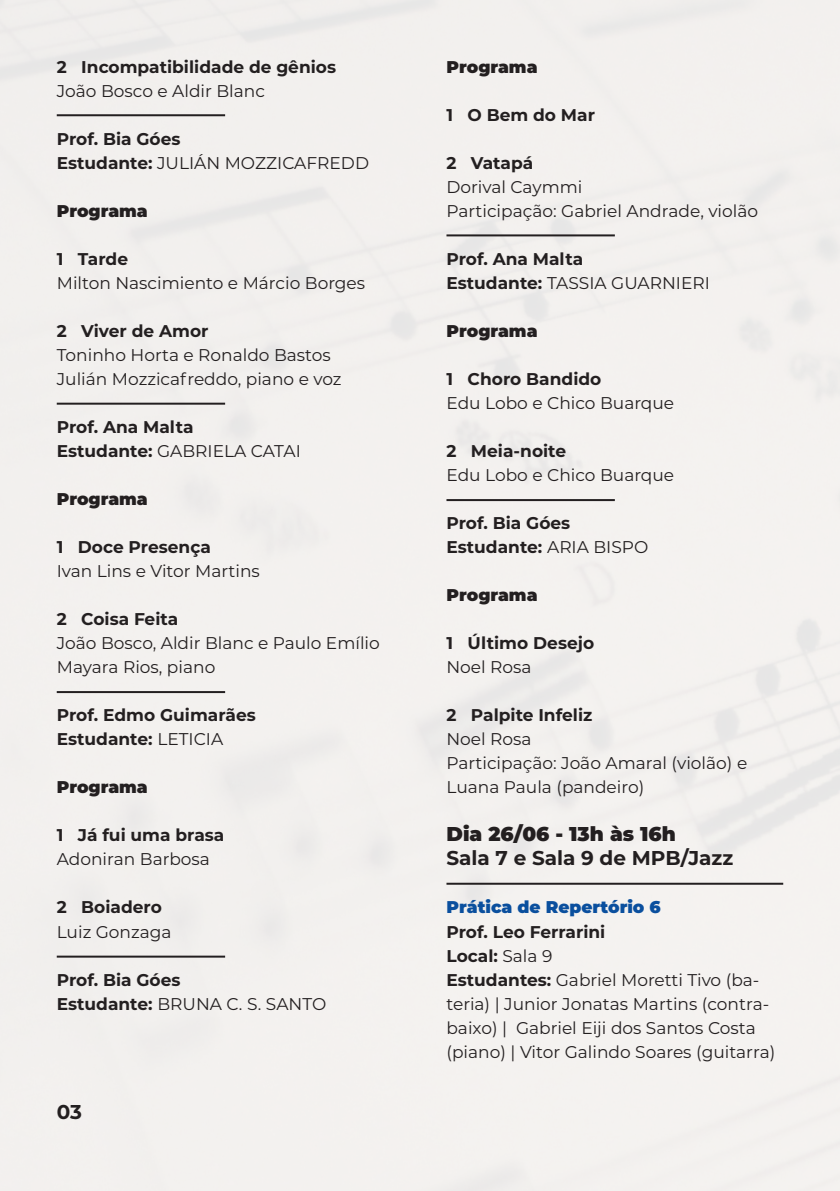
<style>
.page{position:relative;width:840px;height:1191px;background:#fff}
.page>*{position:absolute;margin:0;border:0;box-sizing:border-box;transform-origin:0 0}
.Texto{font:700 20px "Montserrat";color:#231f20}
.Texto-2{font:900 20px "Montserrat";color:#231f20}
.Texto-3{font:17px/24px "Montserrat";color:#231f20}
.Texto-4{font:700 17px "Montserrat";color:#231f20}
.Texto-5{font:900 17px "Montserrat";color:#231f20}
.Texto-6{font:900 17px "Montserrat";color:#0a4f9e}
.s1{font-weight:700}
.s2{font-weight:400}
</style>
<div class="page">
<div style="left:0;top:0;width:839px;height:1191px;background:#f3f1ef"></div>
<hr style="left:57px;top:114px;width:168px;height:2px;background:#231f20">
<hr style="left:446px;top:234px;width:168px;height:2px;background:#231f20">
<hr style="left:446px;top:499px;width:168px;height:2px;background:#231f20">
<hr style="left:446px;top:882px;width:336px;height:2px;background:#231f20">
<hr style="left:57px;top:403px;width:168px;height:2px;background:#231f20">
<hr style="left:57px;top:691px;width:168px;height:2px;background:#231f20">
<hr style="left:57px;top:955px;width:168px;height:2px;background:#231f20">
<p class="Texto-4" style="left:57px;top:55px;width:281px">2 Incompatibilidade de gênios</p>
<p class="Texto-3" style="left:57px;top:79px;width:210px">João Bosco e Aldir Blanc</p>
<p class="Texto-4" style="left:57px;top:127px;width:125px">Prof. Bia Góes</p>
<p class="Texto-3" style="left:57px;top:151px;width:313px"><span class="s1">Estudante:</span> JULIÁN MOZZICAFREDD</p>
<p class="Texto-5" style="left:57px;top:198px;width:92px">Programa</p>
<p class="Texto-4" style="left:57px;top:247px;width:73px">1 Tarde</p>
<p class="Texto-3" style="left:57px;top:271px;width:310px">Milton Nascimiento e Márcio Borges</p>
<p class="Texto-4" style="left:57px;top:319px;width:153px">2 Viver de Amor</p>
<p class="Texto-3" style="left:57px;top:343px;width:275px">Toninho Horta e Ronaldo Bastos</p>
<p class="Texto-3" style="left:57px;top:367px;width:286px">Julián Mozzicafreddo, piano e voz</p>
<p class="Texto-4" style="left:57px;top:415px;width:138px">Prof. Ana Malta</p>
<p class="Texto-3" style="left:57px;top:439px;width:245px"><span class="s1">Estudante:</span> GABRIELA CATAI</p>
<p class="Texto-5" style="left:57px;top:486px;width:92px">Programa</p>
<p class="Texto-4" style="left:57px;top:535px;width:156px">1 Doce Presença</p>
<p class="Texto-3" style="left:57px;top:559px;width:204px">Ivan Lins e Vitor Martins</p>
<p class="Texto-4" style="left:57px;top:607px;width:123px">2 Coisa Feita</p>
<p class="Texto-3" style="left:57px;top:631px;width:324px">João Bosco, Aldir Blanc e Paulo Emílio</p>
<p class="Texto-3" style="left:57px;top:655px;width:160px">Mayara Rios, piano</p>
<p class="Texto-4" style="left:57px;top:703px;width:201px">Prof. Edmo Guimarães</p>
<p class="Texto-4" style="left:57px;top:727px;width:168px">Estudante: <span class="s2">LETICIA</span></p>
<p class="Texto-5" style="left:57px;top:774px;width:92px">Programa</p>
<p class="Texto-4" style="left:57px;top:823px;width:169px">1 Já fui uma brasa</p>
<p class="Texto-3" style="left:57px;top:847px;width:155px">Adoniran Barbosa</p>
<p class="Texto-4" style="left:57px;top:895px;width:107px">2 Boiadero</p>
<p class="Texto-3" style="left:57px;top:919px;width:116px">Luiz Gonzaga</p>
<p class="Texto-4" style="left:57px;top:967px;width:125px">Prof. Bia Góes</p>
<p class="Texto-3" style="left:57px;top:991px;width:271px"><span class="s1">Estudante:</span> BRUNA C. S. SANTO</p>
<p class="Texto" style="left:57px;top:1097px;width:27px">03</p>
<p class="Texto-5" style="left:446px;top:54px;width:92px">Programa</p>
<p class="Texto-4" style="left:446px;top:103px;width:150px">1 O Bem do Mar</p>
<p class="Texto-4" style="left:446px;top:151px;width:88px">2 Vatapá</p>
<p class="Texto-3" style="left:446px;top:175px;width:137px">Dorival Caymmi</p>
<p class="Texto-3" style="left:446px;top:199px;width:313px">Participação: Gabriel Andrade, violão</p>
<p class="Texto-4" style="left:446px;top:247px;width:138px">Prof. Ana Malta</p>
<p class="Texto-3" style="left:446px;top:271px;width:265px"><span class="s1">Estudante:</span> TASSIA GUARNIERI</p>
<p class="Texto-5" style="left:446px;top:318px;width:92px">Programa</p>
<p class="Texto-4" style="left:446px;top:367px;width:156px">1 Choro Bandido</p>
<p class="Texto-3" style="left:446px;top:391px;width:229px">Edu Lobo e Chico Buarque</p>
<p class="Texto-4" style="left:446px;top:439px;width:121px">2 Meia-noite</p>
<p class="Texto-3" style="left:446px;top:463px;width:229px">Edu Lobo e Chico Buarque</p>
<p class="Texto-4" style="left:446px;top:511px;width:125px">Prof. Bia Góes</p>
<p class="Texto-4" style="left:446px;top:535px;width:203px">Estudante: <span class="s2">ARIA BISPO</span></p>
<p class="Texto-5" style="left:446px;top:582px;width:92px">Programa</p>
<p class="Texto-4" style="left:446px;top:631px;width:149px">1 Último Desejo</p>
<p class="Texto-3" style="left:446px;top:655px;width:87px">Noel Rosa</p>
<p class="Texto-4" style="left:446px;top:703px;width:147px">2 Palpite Infeliz</p>
<p class="Texto-3" style="left:446px;top:727px;width:87px">Noel Rosa</p>
<p class="Texto-3" style="left:446px;top:751px;width:302px">Participação: João Amaral (violão) e<br>Luana Paula (pandeiro)</p>
<p class="Texto-2" style="left:446px;top:819px;width:231px">Dia 26/06 - 13h às 16h</p>
<p class="Texto" style="left:446px;top:844px;width:288px">Sala 7 e Sala 9 de MPB/Jazz</p>
<p class="Texto-6" style="left:446px;top:894px;width:216px">Prática de Repertório 6</p>
<p class="Texto-4" style="left:446px;top:919px;width:160px">Prof. Leo Ferrarini</p>
<p class="Texto-4" style="left:446px;top:943px;width:107px">Local: <span class="s2">Sala 9</span></p>
<p class="Texto-3" style="left:446px;top:967px;width:330px"><span class="s1">Estudantes:</span> Gabriel Moretti Tivo (ba&shy;teria) | Junior Jonatas Martins (contra&shy;baixo) | Gabriel Eiji dos Santos Costa (piano) | Vitor Galindo Soares (guitarra)</p>
</div>
